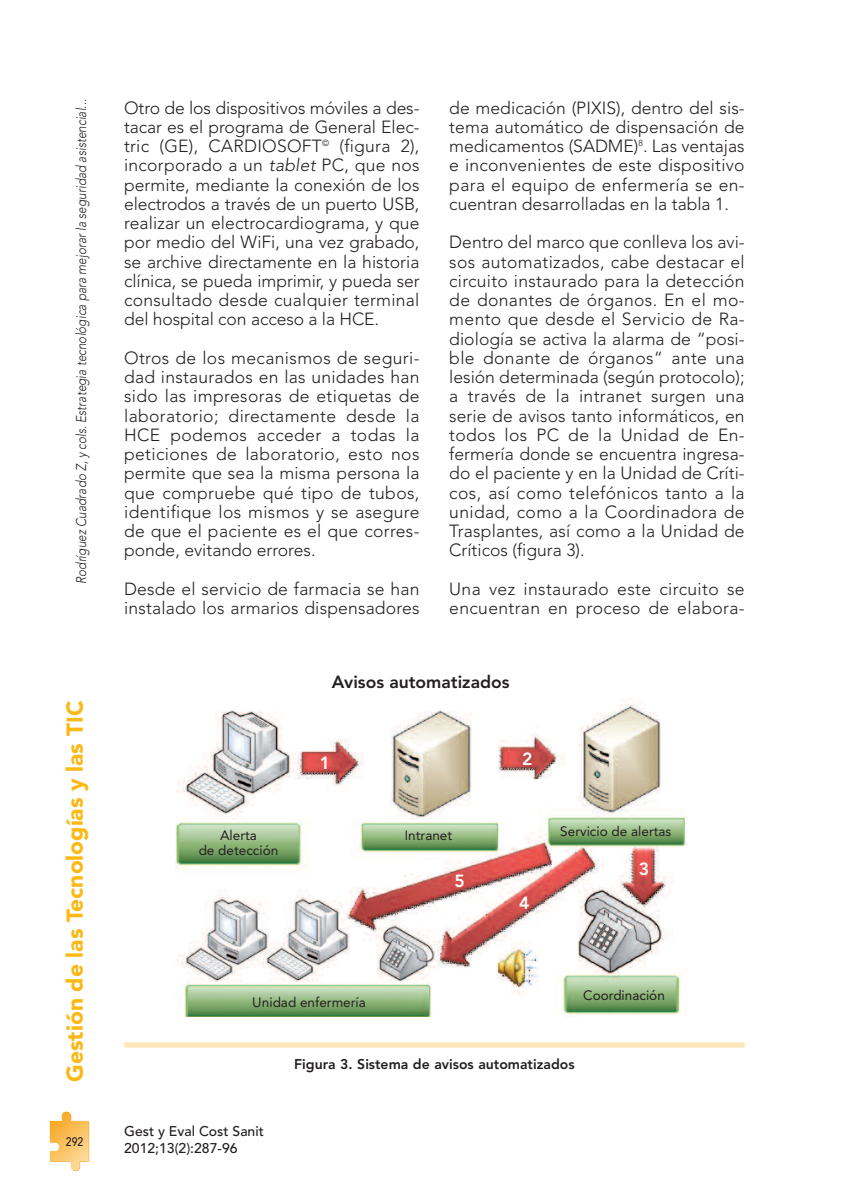
<style>
.page{position:relative;width:844px;height:1191px;background:#fff}
.page>*{position:absolute;margin:0;border:0;box-sizing:border-box;transform-origin:0 0}
.t1{font:900 22.75px "Avenir";color:#fcb814}
.t2{font:300 17.5px/19.2px "Avenir";letter-spacing:.01em;color:#231f20;text-align:justify}
.t3{font:800 17.5px "Avenir";color:#231f20}
.t4{font:800 17.5px "Avenir";color:#fff}
.t5{font:italic 300 14px "Avenir";color:#231f20;scale:.85 1}
.t6{font:800 14px "Avenir";color:#231f20}
.t7{font:500 14px/17.5px "Avenir";color:#231f20}
.t8{font:13.47px/14.9px "Avenir";color:#231f20;text-align:center}
.t9{font:500 12.25px "Avenir";color:#231f20;scale:.85 1}
.s1{font-style:italic}
</style>
<div class="page">
<svg style="left:50px;top:1111px;width:39px;height:60px"></svg>
<img style="left:175px;top:700px;width:512px;height:316px">
<div style="left:124px;top:1042px;width:620px;height:5px;background:#fee6b9"></div>
<p class="t5" style="left:76px;top:584px;width:571px;rotate:-90deg">Rodríguez Cuadrado Z, y cols. Estrategia tecnológica para mejorar la seguridad asistencial...</p>
<h1 class="t1" style="left:66px;top:1081px;width:382px;rotate:-90deg">Gestión de las Tecnologías y las TIC</h1>
<p class="t9" style="left:66px;top:1136px;width:22px">292</p>
<p class="t2" style="left:124px;top:99px;width:297px">Otro de los dispositivos móviles a des&shy;tacar es el programa de General Elec&shy;tric (GE), CARDIOSOFT<sup>©</sup> (figura 2), incorporado a un <span class="s1">tablet</span> PC, que nos permite, mediante la conexión de los electrodos a través de un puerto USB, realizar un electrocardiograma, y que por medio del WiFi, una vez grabado, se archive directamente en la historia clínica, se pueda imprimir, y pueda ser consultado desde cualquier terminal del hospital con acceso a la HCE.</p>
<p class="t2" style="left:124px;top:350px;width:297px">Otros de los mecanismos de seguri&shy;dad instaurados en las unidades han sido las impresoras de etiquetas de laboratorio; directamente desde la HCE podemos acceder a todas la peticiones de laboratorio, esto nos permite que sea la misma persona la que compruebe qué tipo de tubos, identifique los mismos y se asegure de que el paciente es el que corres&shy;ponde, evitando errores.</p>
<p class="t2" style="left:124px;top:581px;width:297px">Desde el servicio de farmacia se han instalado los armarios dispensadores</p>
<p class="t2" style="left:449px;top:99px;width:297px">de medicación (PIXIS), dentro del sis&shy;tema automático de dispensación de medicamentos (SADME)<sup>8</sup>. Las ventajas e inconvenientes de este dispositivo para el equipo de enfermería se en&shy;cuentran desarrolladas en la tabla 1.</p>
<p class="t2" style="left:449px;top:234px;width:297px">Dentro del marco que conlleva los avi&shy;sos automatizados, cabe destacar el circuito instaurado para la detección de donantes de órganos. En el mo&shy;mento que desde el Servicio de Ra&shy;diología se activa la alarma de “posi&shy;ble donante de órganos“ ante una lesión determinada (según protocolo); a través de la intranet surgen una serie de avisos tanto informáticos, en todos los PC de la Unidad de En&shy;fermería donde se encuentra ingresa&shy;do el paciente y en la Unidad de Críti&shy;cos, así como telefónicos tanto a la unidad, como a la Coordinadora de Trasplantes, así como a la Unidad de Críticos (figura 3).</p>
<p class="t2" style="left:449px;top:581px;width:297px">Una vez instaurado este circuito se encuentran en proceso de elabora-</p>
<p class="t3" style="left:332px;top:675px;width:179px">Avisos automatizados</p>
<p class="t4" style="left:320px;top:755px;width:12px">1</p>
<p class="t4" style="left:522px;top:752px;width:12px">2</p>
<p class="t8" style="left:199px;top:829px;width:81px">Alerta<br>de detección</p>
<p class="t8" style="left:404px;top:829px;width:49px">Intranet</p>
<p class="t8" style="left:560px;top:824px;width:113px">Servicio de alertas</p>
<p class="t4" style="left:454px;top:873px;width:12px">5</p>
<p class="t4" style="left:519px;top:895px;width:12px">4</p>
<p class="t4" style="left:638px;top:862px;width:12px">3</p>
<p class="t8" style="left:252px;top:995px;width:115px">Unidad enfermería</p>
<p class="t8" style="left:583px;top:988px;width:83px">Coordinación</p>
<p class="t6" style="left:294px;top:1058px;width:282px">Figura 3. Sistema de avisos automatizados</p>
<p class="t7" style="left:124px;top:1123px;width:141px">Gest y Eval Cost Sanit<br>2012;13(2):287-96</p>
</div>
